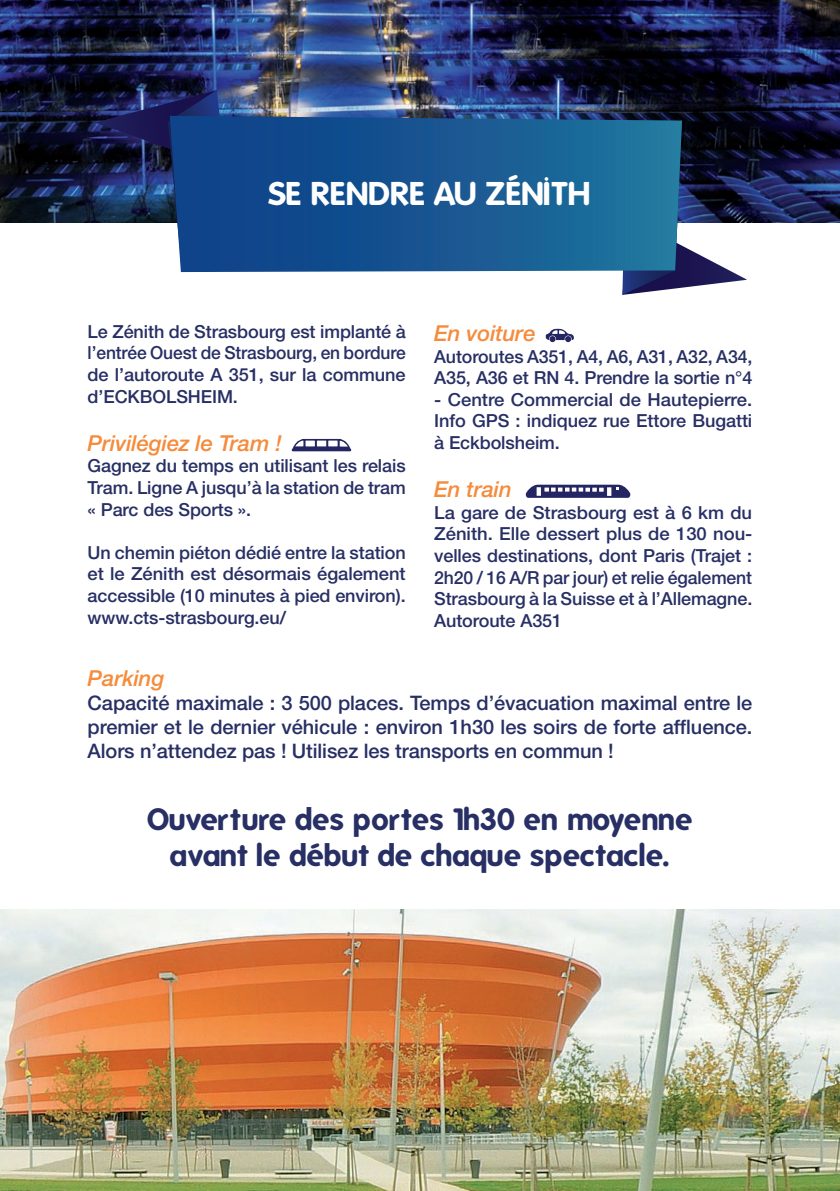
<style>
.page{position:relative;width:840px;height:1191px;background:#fff}
.page>*{position:absolute;margin:0;border:0;box-sizing:border-box;transform-origin:0 0}
.t1{font:700 32px "Folks";color:#fff}
.t2{font:700 30px/36px "Folks";color:#272f64;text-align:center}
.t3{font:italic 500 22px "Helvetica Neue";letter-spacing:-.005em;color:#f58b3b}
.t4{font:500 20px/24px "Helvetica Neue";letter-spacing:-.005em;color:#272f64;text-align:justify}
.t5{font:500 18px/21.6px "Helvetica Neue";letter-spacing:-.005em;color:#272f64;text-align:justify}
</style>
<div class="page">
<img style="left:0;top:909px;width:839px;height:282px">
<img style="left:0;top:0;width:839px;height:222px">
<svg style="left:622px;top:121px;width:124px;height:174px"></svg>
<img style="left:96px;top:90px;width:139px;height:133px">
<svg style="left:170px;top:116px;width:511px;height:156px;background:#195892"></svg>
<svg style="left:545px;top:329px;width:28px;height:13px"></svg>
<svg style="left:564px;top:336px;width:7px;height:6px"></svg>
<svg style="left:525px;top:484px;width:105px;height:14px"></svg>
<svg style="left:291px;top:439px;width:60px;height:12px"></svg>
<h1 class="t1" style="left:268px;top:175px;width:324px">SE RENDRE AU ZÉNITH</h1>
<p class="t5" style="left:88px;top:320px;width:319px">Le Zénith de Strasbourg est implanté à l’entrée Ouest de Strasbourg, en bordure de l’autoroute A 351, sur la commune d’ECKBOLSHEIM.</p>
<p class="t3" style="left:88px;top:430px;width:196px">Privilégiez le Tram !</p>
<p class="t5" style="left:88px;top:455px;width:319px">Gagnez du temps en utilisant les relais Tram. Ligne A jusqu’à la station de tram « Parc des Sports ».</p>
<p class="t5" style="left:88px;top:541px;width:319px">Un chemin piéton dédié entre la station et le Zénith est désormais également accessible (10 minutes à pied environ). www.cts-strasbourg.eu/</p>
<p class="t3" style="left:434px;top:320px;width:103px">En voiture</p>
<p class="t5" style="left:434px;top:345px;width:320px">Autoroutes A351, A4, A6, A31, A32, A34,<br>A35, A36 et RN 4. Prendre la sortie n°4</p>
<p class="t5" style="left:434px;top:388px;width:319px">- Centre Commercial de Hautepierre.<br>Info GPS : indiquez rue Ettore Bugatti à Eckbolsheim.</p>
<p class="t3" style="left:434px;top:476px;width:79px">En train</p>
<p class="t5" style="left:434px;top:501px;width:319px">La gare de Strasbourg est à 6 km du Zénith. Elle dessert plus de 130 nou&shy;velles destinations, dont Paris (Trajet :<br>2h20 / 16 A/R par jour) et relie également Strasbourg à la Suisse et à l’Allemagne.<br>Autoroute A351</p>
<p class="t3" style="left:88px;top:664px;width:78px">Parking</p>
<p class="t4" style="left:88px;top:690px;width:666px">Capacité maximale : 3 500 places. Temps d’évacuation maximal entre le premier et le dernier véhicule : environ 1h30 les soirs de forte affluence.<br>Alors n’attendez pas ! Utilisez les transports en commun !</p>
<h2 class="t2" style="left:147px;top:801px;width:547px">Ouverture des portes 1h30 en moyenne avant le début de chaque spectacle.</h2>
</div>
